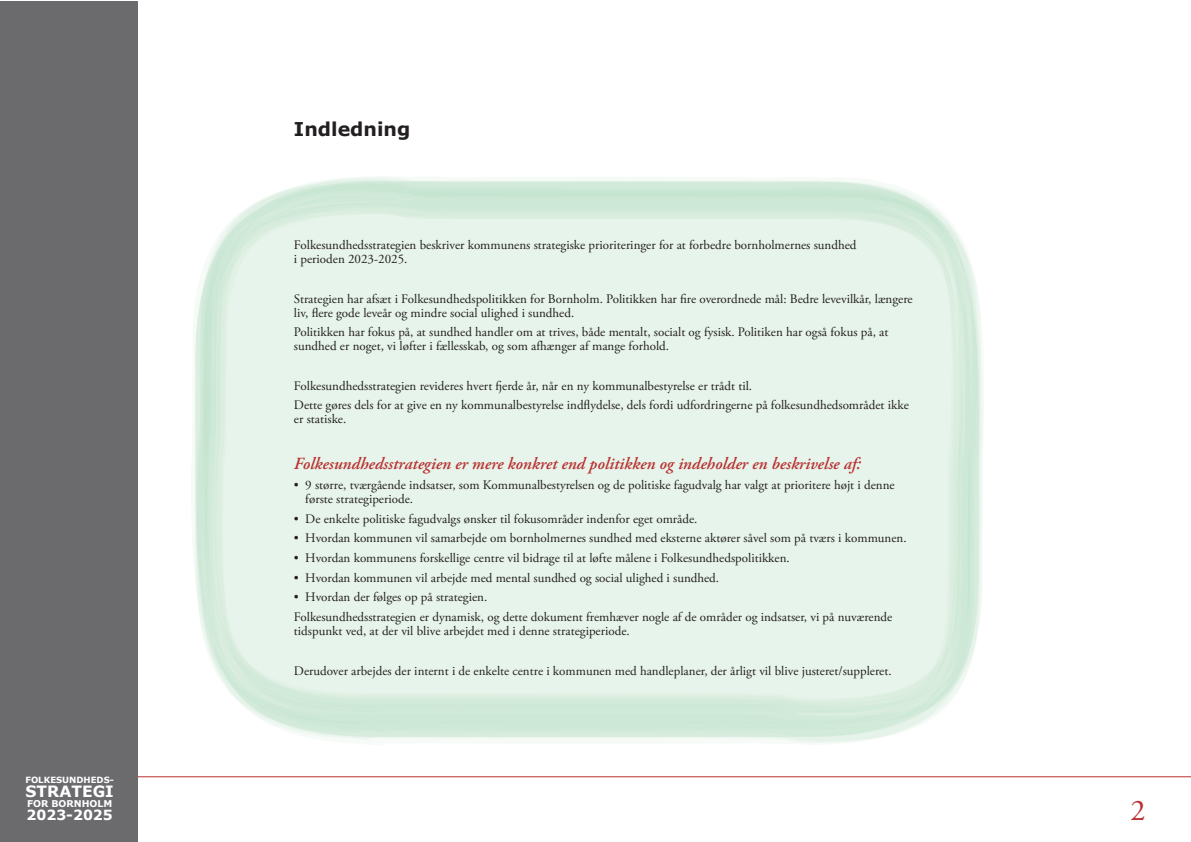
<style>
.page{position:relative;width:1191px;height:842px;background:#fff}
.page>*{position:absolute;margin:0;border:0;box-sizing:border-box;transform-origin:0 0}
.t1{font:30px "Adobe Garamond Pro";color:#b83231}
.t2{font:700 19px "Verdana";color:#231f20}
.t3{font:italic 600 17px "Adobe Garamond Pro";color:#b83231}
.t4{font:700 15.6px "Verdana";color:#fff}
.t5{font:700 14px "Verdana";color:#fff}
.t6{font:13px/14px "Adobe Garamond Pro";color:#231f20}
.t7{font:700 9.3px "Verdana";color:#fff}
.t8{font:700 8.6px "Verdana";color:#fff}
</style>
<div class="page">
<div style="left:0;top:1px;width:138px;height:841px;background:#6b6b6e"></div>
<hr style="left:138px;top:776px;width:1053px;height:1px;background:#b83231">
<h2 class="t2" style="left:294px;top:117px;width:118px">Indledning</h2>
<p class="t6" style="left:294px;top:239px;width:564px">Folkesundhedsstrategien beskriver kommunens strategiske prioriteringer for at forbedre bornholmernes sundhed i perioden 2023-2025.</p>
<p class="t6" style="left:294px;top:292px;width:620px">Strategien har afsæt i Folkesundhedspolitikken for Bornholm. Politikken har fire overordnede mål: Bedre levevilkår, længere liv, flere gode leveår og mindre social ulighed i sundhed.</p>
<p class="t6" style="left:294px;top:326px;width:596px">Politikken har fokus på, at sundhed handler om at trives, både mentalt, socialt og fysisk. Politiken har også fokus på, at sundhed er noget, vi løfter i fællesskab, og som afhænger af mange forhold.</p>
<p class="t6" style="left:294px;top:376px;width:616px;line-height:19.7px">Folkesundhedsstrategien revideres hvert fjerde år, når en ny kommunalbestyrelse er trådt til.<br>Dette gøres dels for at give en ny kommunalbestyrelse indflydelse, dels fordi udfordringerne på folkesundhedsområdet ikke</p>
<p class="t6" style="left:294px;top:413px;width:54px">er statiske.</p>
<h3 class="t3" style="left:294px;top:454px;width:568px">Folkesundhedsstrategien er mere konkret end politikken og indeholder en beskrivelse af:</h3>
<p class="t6" style="left:305px;top:478px;width:591px;text-indent:-11px">• 9 større, tværgående indsatser, som Kommunalbestyrelsen og de politiske fagudvalg har valgt at prioritere højt i denne første strategiperiode.</p>
<p class="t6" style="left:294px;top:512px;width:405px">• De enkelte politiske fagudvalgs ønsker til fokusområder indenfor eget område.</p>
<p class="t6" style="left:294px;top:532px;width:614px">• Hvordan kommunen vil samarbejde om bornholmernes sundhed med eksterne aktører såvel som på tværs i kommunen.</p>
<p class="t6" style="left:294px;top:551px;width:497px">• Hvordan kommunens forskellige centre vil bidrage til at løfte målene i Folkesundhedspolitikken.</p>
<p class="t6" style="left:294px;top:571px;width:427px">• Hvordan kommunen vil arbejde med mental sundhed og social ulighed i sundhed.</p>
<p class="t6" style="left:294px;top:588px;width:600px;line-height:19.7px">• Hvordan der følges op på strategien.<br>Folkesundhedsstrategien er dynamisk, og dette dokument fremhæver nogle af de områder og indsatser, vi på nuværende</p>
<p class="t6" style="left:294px;top:624px;width:337px">tidspunkt ved, at der vil blive arbejdet med i denne strategiperiode.</p>
<p class="t6" style="left:294px;top:664px;width:599px">Derudover arbejdes der internt i de enkelte centre i kommunen med handleplaner, der årligt vil blive justeret/suppleret.</p>
<p class="t8" style="left:25px;top:774px;width:90px">FOLKESUNDHEDS-</p>
<p class="t4" style="left:26px;top:781px;width:90px">STRATEGI</p>
<p class="t7" style="left:27px;top:797px;width:87px">FOR BORNHOLM</p>
<p class="t5" style="left:26px;top:806px;width:88px">2023-2025</p>
<h1 class="t1" style="left:1130px;top:792px;width:16px">2</h1>
</div>
